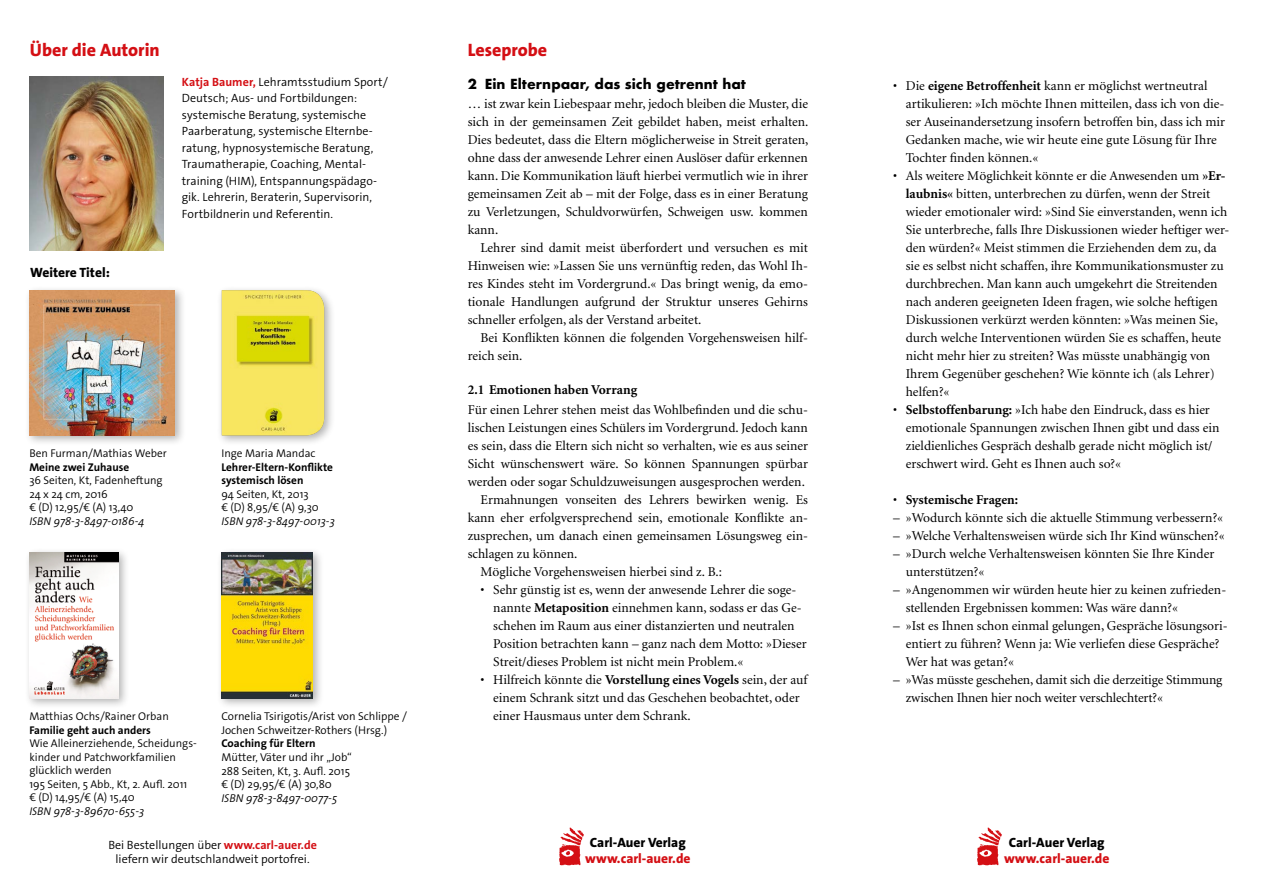
<style>
.page{position:relative;width:1263px;height:893px;background:#fff}
.page>*{position:absolute;margin:0;border:0;box-sizing:border-box;transform-origin:0 0}
.t1{font:800 18px "The Sans Os F";color:#d40f14}
.t2{font:13.5px/18px "Minion";color:#000}
.t3{font:700 13.5px "Minion";color:#000}
.t4{font:800 13.5px "The Sans Os F";color:#000}
.t5{font:700 13.5px "Futura";color:#000}
.t6{font:800 13.5px "The Sans Os F";color:#d40f14}
.t7{font:300 12px/16.5px "The Sans Os F";color:#000}
.t8{font:300 11.4px/13.6px "The Sans Os F";color:#000}
.t9{font:italic 300 11.4px "The Sans Os F";color:#000}
.t10{font:700 11.4px "The Sans Os F";color:#000}
.t11{font:300 11.25px/13.5px "The Sans Os F";color:#000}
.t12{font:700 11.25px/13.5px "The Sans Os F";color:#000}
.t13{font:italic 300 11.25px "The Sans Os F";color:#000}
.s1{font-weight:700;color:#d40f14}
.s2{font-weight:700}
.s3{font-weight:400}
</style>
<div class="page">
<img style="left:30px;top:77px;width:133px;height:174px">
<img style="left:559px;top:827px;width:25px;height:39px">
<img style="left:977px;top:827px;width:25px;height:39px">
<div style="left:24px;top:285px;width:162px;height:161px;background:#000;opacity:.3"></div>
<img style="left:30px;top:290px;width:145px;height:145px">
<div style="left:217px;top:285px;width:118px;height:161px;background:#000;opacity:.3"></div>
<img style="left:222px;top:290px;width:102px;height:145px">
<div style="left:24px;top:548px;width:105px;height:161px;background:#000;opacity:.3"></div>
<img style="left:30px;top:553px;width:88px;height:145px">
<div style="left:217px;top:548px;width:107px;height:161px;background:#000;opacity:.3"></div>
<img style="left:222px;top:553px;width:91px;height:145px">
<h1 class="t1" style="left:30px;top:38px;width:132px">Über die Autorin</h1>
<p class="t4" style="left:30px;top:263px;width:81px">Weitere Titel:</p>
<p class="t7" style="left:182px;top:74px;width:208px"><span class="s1">Katja Baumer,</span> Lehramtsstudium Sport/ Deutsch; Aus- und Fortbildungen: systemische Beratung, systemische Paarberatung, systemische Elternbe&shy;ratung, hypnosystemische Beratung, Traumatherapie, Coaching, Mental&shy;training (HIM), Entspannungspädago&shy;gik. Lehrerin, Beraterin, Supervisorin, Fortbildnerin und Referentin.</p>
<p class="t11" style="left:29px;top:447px;width:139px">Ben Furman/Mathias Weber</p>
<p class="t12" style="left:29px;top:460px;width:102px">Meine zwei Zuhause</p>
<p class="t11" style="left:29px;top:474px;width:135px">36 Seiten, Kt, Fadenheftung<br>24 x 24 cm, 2016<br>€ (D) 12,95/€ (A) 13,40</p>
<p class="t13" style="left:29px;top:514px;width:117px">ISBN 978-3-8497-0186-4</p>
<p class="t11" style="left:221px;top:447px;width:96px">Inge Maria Mandac</p>
<p class="t12" style="left:221px;top:460px;width:113px">Lehrer-Eltern-Konflikte systemisch lösen</p>
<p class="t11" style="left:221px;top:487px;width:99px">94 Seiten, Kt, 2013<br>€ (D) 8,95/€ (A) 9,30</p>
<p class="t13" style="left:221px;top:514px;width:115px">ISBN 978-3-8497-0013-3</p>
<p class="t11" style="left:29px;top:710px;width:141px">Matthias Ochs/Rainer Orban</p>
<p class="t12" style="left:29px;top:723px;width:123px">Familie geht auch anders</p>
<p class="t11" style="left:29px;top:737px;width:169px">Wie Alleinerziehende, Scheidungs&shy;kinder und Patchworkfamilien glücklich werden<br>195 Seiten, 5 Abb., Kt, 2. Aufl. 2011 € (D) 14,95/€ (A) 15,40</p>
<p class="t13" style="left:29px;top:804px;width:116px">ISBN 978-3-89670-655-3</p>
<p class="t8" style="left:221px;top:709px;width:187px">Cornelia Tsirigotis/Arist von Schlippe /<br>Jochen Schweitzer-Rothers (Hrsg.)</p>
<p class="t10" style="left:221px;top:736px;width:96px">Coaching für Eltern</p>
<p class="t8" style="left:221px;top:750px;width:132px">Mütter, Väter und ihr „Job“<br>288 Seiten, Kt, 3. Aufl. 2015 € (D) 29,95/€ (A) 30,80</p>
<p class="t9" style="left:221px;top:791px;width:117px">ISBN 978-3-8497-0077-5</p>
<h1 class="t1" style="left:468px;top:38px;width:81px">Leseprobe</h1>
<p class="t5" style="left:468px;top:74px;width:280px">2 Ein Elternpaar, das sich getrennt hat</p>
<p class="t2" style="left:468px;top:95px;width:342px;text-align:justify">… ist zwar kein Liebespaar mehr, jedoch bleiben die Muster, die sich in der gemeinsamen Zeit gebildet haben, meist erhalten.<br>Dies bedeutet, dass die Eltern möglicherweise in Streit geraten, ohne dass der anwesende Lehrer einen Auslöser dafür erkennen kann. Die Kommunikation läuft hierbei vermutlich wie in ihrer gemeinsamen Zeit ab – mit der Folge, dass es in einer Beratung zu Verletzungen, Schuldvorwürfen, Schweigen usw. kommen kann.</p>
<p class="t2" style="left:468px;top:239px;width:342px;text-align:justify;text-indent:13px">Lehrer sind damit meist überfordert und versuchen es mit Hinweisen wie: »Lassen Sie uns vernünftig reden, das Wohl Ih&shy;res Kindes steht im Vordergrund.« Das bringt wenig, da emo&shy;tionale Handlungen aufgrund der Struktur unseres Gehirns schneller erfolgen, als der Verstand arbeitet.</p>
<p class="t2" style="left:468px;top:329px;width:342px;text-indent:13px">Bei Konflikten können die folgenden Vorgehensweisen hilf&shy;reich sein.</p>
<p class="t3" style="left:468px;top:383px;width:171px">2.1 Emotionen haben Vorrang</p>
<p class="t2" style="left:468px;top:401px;width:342px">Für einen Lehrer stehen meist das Wohlbefinden und die schu-</p>
<p class="t2" style="left:468px;top:419px;width:342px">lischen Leistungen eines Schülers im Vordergrund. Jedoch kann</p>
<p class="t2" style="left:468px;top:437px;width:342px">es sein, dass die Eltern sich nicht so verhalten, wie es aus seiner</p>
<p class="t2" style="left:468px;top:455px;width:342px">Sicht wünschenswert wäre. So können Spannungen spürbar</p>
<p class="t2" style="left:468px;top:473px;width:339px">werden oder sogar Schuldzuweisungen ausgesprochen werden.</p>
<p class="t2" style="left:480px;top:491px;width:329px">Ermahnungen vonseiten des Lehrers bewirken wenig. Es</p>
<p class="t2" style="left:468px;top:509px;width:342px">kann eher erfolgversprechend sein, emotionale Konflikte an-</p>
<p class="t2" style="left:468px;top:527px;width:342px">zusprechen, um danach einen gemeinsamen Lösungsweg ein-</p>
<p class="t2" style="left:468px;top:545px;width:111px">schlagen zu können.</p>
<p class="t2" style="left:480px;top:563px;width:243px">Mögliche Vorgehensweisen hierbei sind z. B.:</p>
<p class="t2" style="left:493px;top:581px;width:315px;text-indent:-13px">• Sehr günstig ist es, wenn der anwesende Lehrer die soge&shy;nannte <span class="s2">Metaposition</span> einnehmen kann, sodass er das Ge&shy;schehen im Raum aus einer distanzierten und neutralen Position betrachten kann – ganz nach dem Motto: »Dieser Streit/dieses Problem ist nicht mein Problem.«</p>
<p class="t2" style="left:493px;top:671px;width:316px;text-indent:-13px">• Hilfreich könnte die <span class="s2">Vorstellung eines Vogels</span> sein, der auf einem Schrank sitzt und das Geschehen beobachtet, oder einer Hausmaus unter dem Schrank.</p>
<p class="t7" style="left:108px;top:838px;width:210px;line-height:14.4px;text-align:center">Bei Bestellungen über <span class="s1">www.carl-auer.de </span>liefern wir deutschlandweit portofrei.</p>
<p class="t4" style="left:590px;top:834px;width:97px">Carl-Auer Verlag</p>
<p class="t6" style="left:585px;top:850px;width:107px">www.carl-auer.de</p>
<p class="t2" style="left:906px;top:77px;width:321px;text-indent:-13px">• Die <span class="s2">eigene Betroffenheit</span> kann er möglichst wertneutral artikulieren: »Ich möchte Ihnen mitteilen, dass ich von die&shy;ser Auseinandersetzung insofern betroffen bin, dass ich mir Gedanken mache, wie wir heute eine gute Lösung für Ihre Tochter finden können.«</p>
<p class="t2" style="left:906px;top:167px;width:325px;text-indent:-13px">• Als weitere Möglichkeit könnte er die Anwesenden um <span class="s2">»Er&shy;laubnis«</span> bitten, unterbrechen zu dürfen, wenn der Streit wieder emotionaler wird: »Sind Sie einverstanden, wenn ich Sie unterbreche, falls Ihre Diskussionen wieder heftiger wer&shy;den würden?« Meist stimmen die Erziehenden dem zu, da sie es selbst nicht schaffen, ihre Kommunikationsmuster zu durchbrechen. Man kann auch umgekehrt die Streitenden nach anderen geeigneten Ideen fragen, wie solche heftigen Diskussionen verkürzt werden könnten: »Was meinen Sie, durch welche Interventionen würden Sie es schaffen, heute nicht mehr hier zu streiten? Was müsste unabhängig von Ihrem Gegenüber geschehen? Wie könnte ich (als Lehrer) helfen?«</p>
<p class="t2" style="left:906px;top:401px;width:315px;text-indent:-13px">• <span class="s2">Selbstoffenbarung:</span> »Ich habe den Eindruck, dass es hier emotionale Spannungen zwischen Ihnen gibt und dass ein zieldienliches Gespräch deshalb gerade nicht möglich ist/ erschwert wird. Geht es Ihnen auch so?«</p>
<p class="t3" style="left:893px;top:493px;width:127px"><span class="s3">•</span> Systemische Fragen:</p>
<p class="t2" style="left:893px;top:509px;width:332px">– »Wodurch könnte sich die aktuelle Stimmung verbessern?«</p>
<p class="t2" style="left:893px;top:527px;width:333px">– »Welche Verhaltensweisen würde sich Ihr Kind wünschen?«</p>
<p class="t2" style="left:906px;top:545px;width:310px;text-indent:-13px">– »Durch welche Verhaltensweisen könnten Sie Ihre Kinder unterstützen?«</p>
<p class="t2" style="left:906px;top:581px;width:322px;text-indent:-13px">– »Angenommen wir würden heute hier zu keinen zufrieden&shy;stellenden Ergebnissen kommen: Was wäre dann?«</p>
<p class="t2" style="left:906px;top:617px;width:323px;text-indent:-13px">– »Ist es Ihnen schon einmal gelungen, Gespräche lösungsori&shy;entiert zu führen? Wenn ja: Wie verliefen diese Gespräche?<br>Wer hat was getan?«</p>
<p class="t2" style="left:906px;top:671px;width:318px;text-indent:-13px">– »Was müsste geschehen, damit sich die derzeitige Stimmung zwischen Ihnen hier noch weiter verschlechtert?«</p>
<p class="t4" style="left:1009px;top:834px;width:97px">Carl-Auer Verlag</p>
<p class="t6" style="left:1004px;top:850px;width:107px">www.carl-auer.de</p>
</div>
